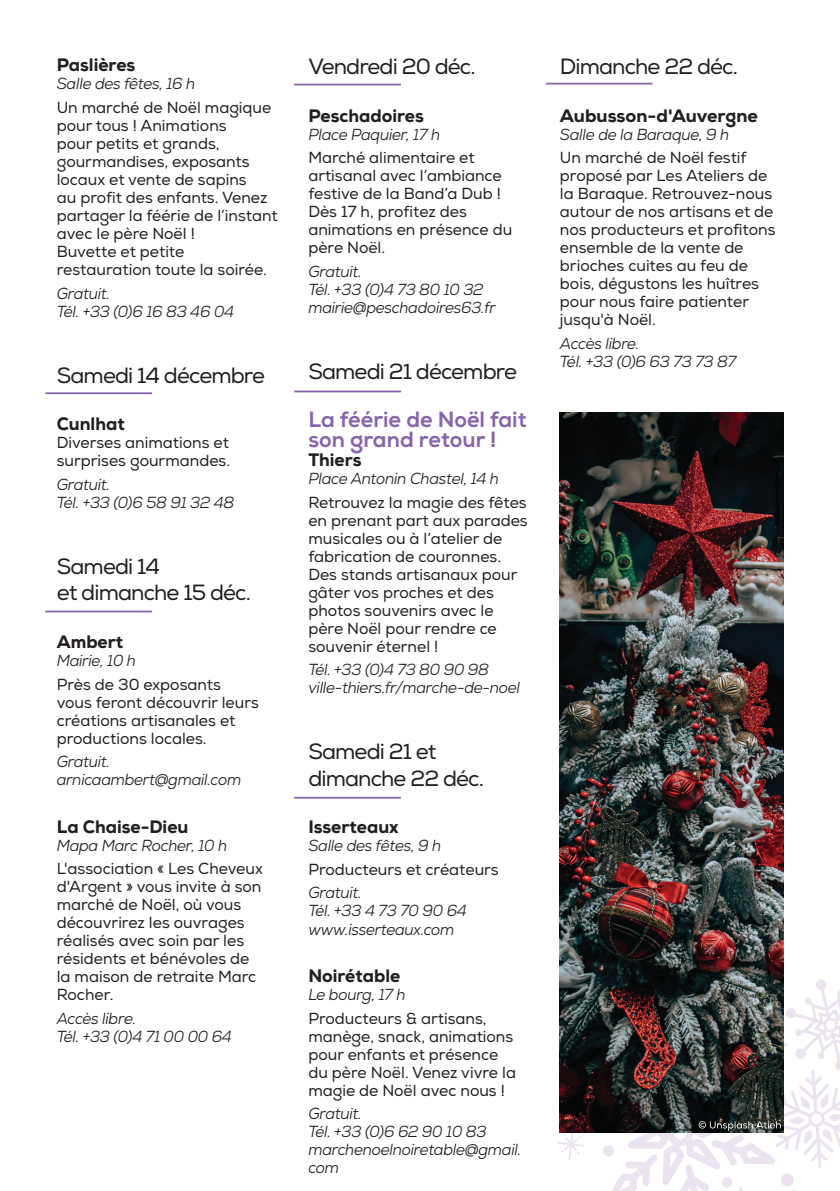
<style>
.page{position:relative;width:840px;height:1191px;background:#fff}
.page>*{position:absolute;margin:0;border:0;box-sizing:border-box;transform-origin:0 0}
.t1{font:22px/26.4px "Nexa";letter-spacing:-.04em;color:#231f20}
.t2{font:800 22px/19.6px "Nexa";color:#8764ab}
.t3{font:800 18px "Nexa";color:#231f20}
.t4{font:16px/18px "Nexa";color:#231f20}
.t5{font:italic 16px/18px "Nexa";letter-spacing:-.02em;color:#231f20;scale:.96 1}
</style>
<div class="page">
<img style="left:559px;top:412px;width:223px;height:567px">
<hr style="left:45px;top:392px;width:107px;height:2px;background:#8764ab">
<hr style="left:294px;top:797px;width:106px;height:1px;background:#8764ab">
<hr style="left:545px;top:83px;width:107px;height:2px;background:#8764ab">
<hr style="left:45px;top:610px;width:107px;height:2px;background:#8764ab">
<hr style="left:294px;top:84px;width:106px;height:1px;background:#8764ab">
<hr style="left:294px;top:390px;width:106px;height:2px;background:#8764ab">
<svg style="left:558px;top:979px;width:281px;height:212px"></svg>
<p class="t3" style="left:57px;top:54px;width:80px">Paslières</p>
<p class="t5" style="left:57px;top:75px;width:146px">Salle des fêtes, 16 h</p>
<p class="t4" style="left:57px;top:99px;width:222px">Un marché de Noël magique pour tous ! Animations<br>pour petits et grands, gourmandises, exposants locaux et vente de sapins<br>au profit des enfants. Venez partager la féérie de l’instant avec le père Noël !<br>Buvette et petite restauration toute la soirée.</p>
<p class="t5" style="left:57px;top:284px;width:186px">Gratuit.<br>Tél. +33 (0)6 16 83 46 04</p>
<h1 class="t1" style="left:57px;top:362px;width:210px">Samedi 14 décembre</h1>
<p class="t3" style="left:57px;top:412px;width:69px">Cunlhat</p>
<p class="t4" style="left:57px;top:434px;width:175px">Diverses animations et surprises gourmandes.</p>
<p class="t5" style="left:57px;top:475px;width:186px">Gratuit.<br>Tél. +33 (0)6 58 91 32 48</p>
<h1 class="t1" style="left:57px;top:554px;width:196px">Samedi 14<br>et dimanche 15 déc.</h1>
<p class="t3" style="left:57px;top:630px;width:68px">Ambert</p>
<p class="t5" style="left:57px;top:651px;width:84px">Mairie, 10 h</p>
<p class="t4" style="left:57px;top:675px;width:203px">Près de 30 exposants vous feront découvrir leurs créations artisanales et productions locales.</p>
<p class="t5" style="left:57px;top:752px;width:193px">Gratuit. arnicaambert@gmail.com</p>
<p class="t3" style="left:57px;top:815px;width:133px">La Chaise-Dieu</p>
<p class="t5" style="left:57px;top:836px;width:179px">Mapa Marc Rocher, 10 h</p>
<p class="t4" style="left:57px;top:860px;width:207px">L'association « Les Cheveux d'Argent » vous invite à son marché de Noël, où vous découvrirez les ouvrages réalisés avec soin par les résidents et bénévoles de la maison de retraite Marc<br>Rocher.</p>
<p class="t5" style="left:57px;top:1009px;width:184px">Accès libre.<br>Tél. +33 (0)4 71 00 00 64</p>
<h1 class="t1" style="left:308px;top:54px;width:169px">Vendredi 20 déc.</h1>
<p class="t3" style="left:308px;top:104px;width:117px">Peschadoires</p>
<p class="t5" style="left:308px;top:125px;width:139px">Place Paquier, 17 h</p>
<p class="t4" style="left:308px;top:149px;width:205px">Marché alimentaire et artisanal avec l’ambiance festive de la Band’a Dub !<br>Dès 17 h, profitez des animations en présence du père Noël.</p>
<p class="t5" style="left:308px;top:263px;width:197px">Gratuit.<br>Tél. +33 (0)4 73 80 10 32 mairie@peschadoires63.fr</p>
<h1 class="t1" style="left:308px;top:359px;width:210px">Samedi 21 décembre</h1>
<h1 class="t2" style="left:308px;top:410px;width:220px">La féérie de Noël fait son grand retour !</h1>
<p class="t3" style="left:308px;top:448px;width:55px">Thiers</p>
<p class="t5" style="left:308px;top:469px;width:200px">Place Antonin Chastel, 14 h</p>
<p class="t4" style="left:308px;top:493px;width:221px">Retrouvez la magie des fêtes en prenant part aux parades musicales ou à l’atelier de fabrication de couronnes.<br>Des stands artisanaux pour gâter vos proches et des photos souvenirs avec le père Noël pour rendre ce souvenir éternel !</p>
<p class="t5" style="left:308px;top:660px;width:222px">Tél. +33 (0)4 73 80 90 98 ville-thiers.fr/marche-de-noel</p>
<h1 class="t1" style="left:308px;top:739px;width:177px">Samedi 21 et dimanche 22 déc.</h1>
<p class="t3" style="left:308px;top:815px;width:92px">Isserteaux</p>
<p class="t5" style="left:308px;top:836px;width:140px">Salle des fêtes, 9 h</p>
<p class="t4" style="left:308px;top:860px;width:192px">Producteurs et créateurs</p>
<p class="t5" style="left:308px;top:884px;width:167px">Gratuit.<br>Tél. +33 4 73 70 90 64 www.isserteaux.com</p>
<p class="t3" style="left:308px;top:964px;width:93px">Noirétable</p>
<p class="t5" style="left:308px;top:985px;width:103px">Le bourg, 17 h</p>
<p class="t4" style="left:308px;top:1009px;width:209px">Producteurs &amp; artisans, manège, snack, animations pour enfants et présence du père Noël. Venez vivre la magie de Noël avec nous !</p>
<p class="t5" style="left:308px;top:1104px;width:223px">Gratuit.<br>Tél. +33 (0)6 62 90 10 83 marchenoelnoiretable@gmail. com</p>
<h1 class="t1" style="left:559px;top:54px;width:179px">Dimanche 22 déc.</h1>
<p class="t3" style="left:559px;top:104px;width:199px">Aubusson-d'Auvergne</p>
<p class="t5" style="left:559px;top:125px;width:178px">Salle de la Baraque, 9 h</p>
<p class="t4" style="left:559px;top:149px;width:217px">Un marché de Noël festif proposé par Les Ateliers de la Baraque. Retrouvez-nous autour de nos artisans et de nos producteurs et profitons ensemble de la vente de brioches cuites au feu de bois, dégustons les huîtres pour nous faire patienter jusqu'à Noël.</p>
<p class="t5" style="left:559px;top:335px;width:185px">Accès libre.<br>Tél. +33 (0)6 63 73 73 87</p>
</div>
